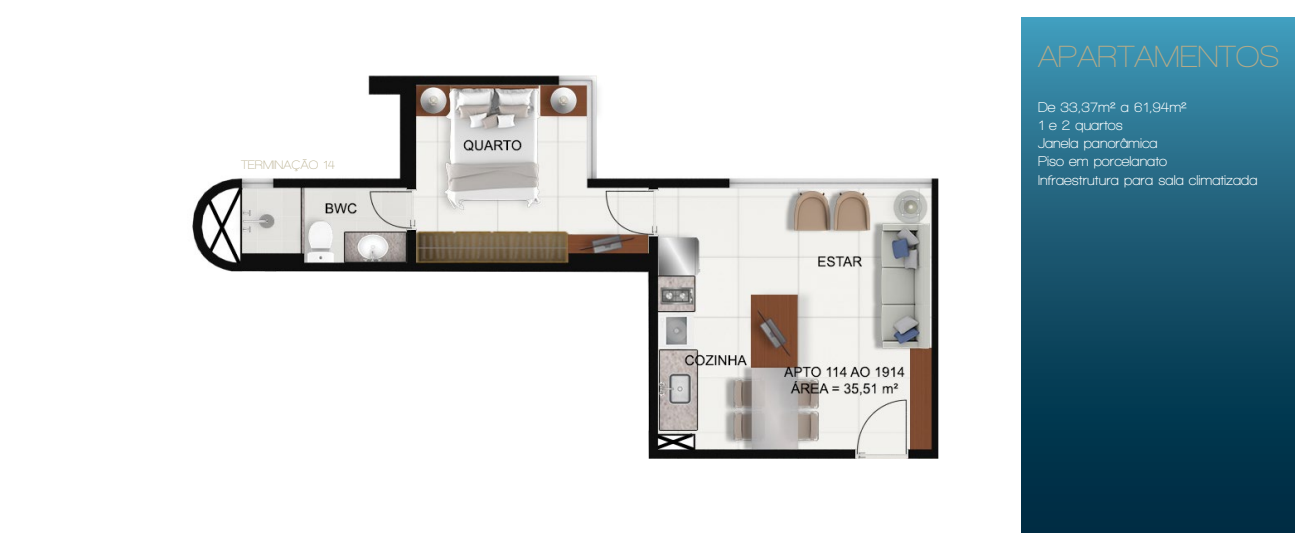
<style>
.page{position:relative;width:1312px;height:550px;background:#fff}
.page>*{position:absolute;margin:0;border:0;box-sizing:border-box;transform-origin:0 0}
.t1{font:600 31.25px "Walkway";color:#b4aa88}
.t2{font:700 14.5px/18.1px "Walkway";color:#fff}
.t3{font:600 12.5px "Walkway";color:#b4aa88}
</style>
<div class="page">
<div style="left:1020px;top:18px;width:273px;height:513px;background:linear-gradient(to bottom,#3d91b0,#001f35)"></div>
<img style="left:192px;top:75px;width:746px;height:383px">
<p class="t3" style="left:241px;top:158px;width:96px">TERMINAÇÃO 14</p>
<h1 class="t1" style="left:1037px;top:40px;width:243px">APARTAMENTOS</h1>
<p class="t2" style="left:1037px;top:98px;width:221px">De 33,37m² a 61,94m²<br>1 e 2 quartos<br>Janela panorâmica<br>Piso em porcelanato<br>Infraestrutura para sala climatizada</p>
</div>
